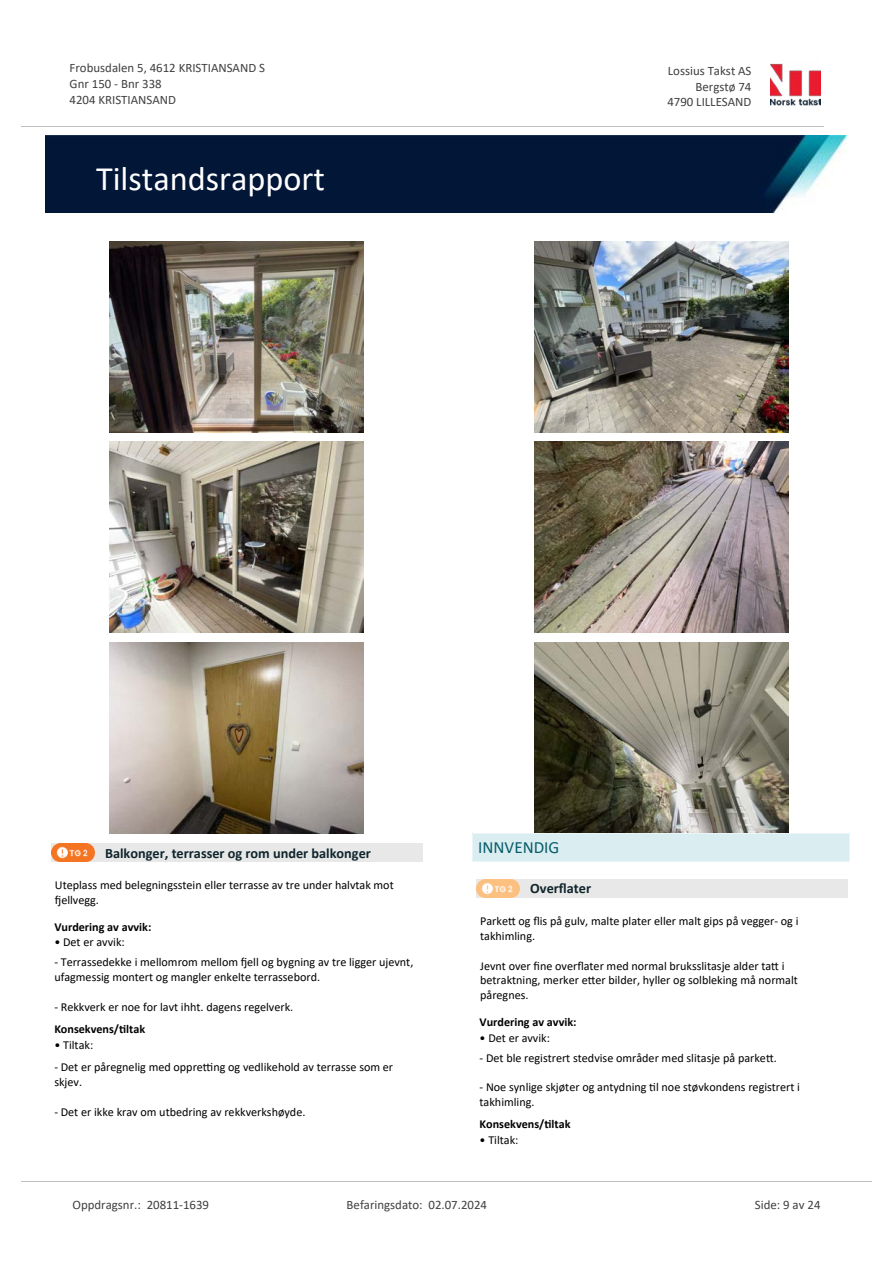
<style>
.page{position:relative;width:893px;height:1263px;background:#fff}
.page>*{position:absolute;margin:0;border:0;box-sizing:border-box;transform-origin:0 0}
.t1{font:34.35px "Calibri";color:#fff}
.t2{font:17.1px "Calibri";color:#065c69}
.t3{font:700 14.25px "Calibri";color:#0f252c}
.t4{font:12.9px/15.8px "Calibri";color:#404040}
.t5{font:12.15px/14.9px "Calibri";color:#000}
.t6{font:700 12.15px "Calibri";color:#000}
</style>
<div class="page">
<img style="left:109px;top:241px;width:254px;height:191px">
<img style="left:109px;top:442px;width:254px;height:191px">
<img style="left:109px;top:642px;width:254px;height:191px">
<div style="left:51px;top:843px;width:372px;height:19px;background:#e8e8e8"></div>
<svg style="left:56px;top:843px;width:39px;height:14px"></svg>
<img style="left:51px;top:844px;width:43px;height:18px">
<img style="left:534px;top:241px;width:254px;height:191px">
<img style="left:534px;top:442px;width:254px;height:191px">
<img style="left:534px;top:642px;width:254px;height:191px">
<div style="left:472px;top:833px;width:377px;height:29px;background:#daeef2"></div>
<svg style="left:472px;top:834px;width:1px;height:28px"></svg>
<svg style="left:849px;top:833px;width:1px;height:29px"></svg>
<hr style="left:472px;top:833px;width:377px;height:1px;background:#eaf5f7">
<hr style="left:472px;top:862px;width:377px;height:1px;background:#eaf5f7">
<div style="left:477px;top:879px;width:371px;height:19px;background:#e8e8e8"></div>
<svg style="left:481px;top:884px;width:39px;height:14px"></svg>
<img style="left:477px;top:879px;width:42px;height:18px">
<img style="left:770px;top:63px;width:51px;height:43px">
<hr style="left:21px;top:127px;width:802px;height:1px;background:#c0c0c0">
<img style="left:46px;top:135px;width:800px;height:78px">
<hr style="left:21px;top:1181px;width:851px;height:1px;background:#c0c0c0">
<p class="t4" style="left:70px;top:60px;width:197px">Frobusdalen 5, 4612 KRISTIANSAND S<br>Gnr 150 - Bnr 338<br>4204 KRISTIANSAND</p>
<p class="t4" style="left:668px;top:63px;width:85px">Lossius Takst AS</p>
<p class="t4" style="left:695px;top:78px;width:57px">Bergstø 74</p>
<p class="t4" style="left:667px;top:94px;width:86px">4790 LILLESAND</p>
<h1 class="t1" style="left:96px;top:155px;width:230px">Tilstandsrapport</h1>
<p class="t3" style="left:105px;top:843px;width:267px">Balkonger, terrasser og rom under balkonger</p>
<p class="t5" style="left:55px;top:877px;width:340px">Uteplass med belegningsstein eller terrasse av tre under halvtak mot昀樀ellvegg.</p>
<p class="t6" style="left:54px;top:918px;width:98px">Vurdering av avvik:</p>
<p class="t5" style="left:54px;top:935px;width:72px">• Det er avvik:</p>
<p class="t5" style="left:54px;top:955px;width:360px">- Terrassedekke i mellomrom mellom 昀樀ell og bygning av tre ligger ujevnt, ufagmessig montert og mangler enkelte terrassebord.</p>
<p class="t5" style="left:54px;top:999px;width:240px">- Rekkverk er noe for lavt ihht. dagens regelverk.</p>
<p class="t6" style="left:54px;top:1020px;width:92px">Konsekvens/琀椀ltak</p>
<p class="t5" style="left:54px;top:1037px;width:40px">• Tiltak:</p>
<p class="t5" style="left:54px;top:1060px;width:340px">- Det er påregnelig med oppre琀紀ng og vedlikehold av terrasse som er skjev.</p>
<p class="t5" style="left:54px;top:1104px;width:253px">- Det er ikke krav om utbedring av rekkverkshøyde.</p>
<h2 class="t2" style="left:478px;top:835px;width:83px">INNVENDIG</h2>
<p class="t3" style="left:530px;top:878px;width:62px">Over昀氀ater</p>
<p class="t5" style="left:480px;top:913px;width:320px">Parke琀琀 og 昀氀is på gulv, malte plater eller malt gips på vegger- og i takhimling.</p>
<p class="t5" style="left:480px;top:958px;width:319px">Jevnt over 昀椀ne over昀氀ater med normal bruksslitasje alder ta琀琀 i betraktning, merker e琀琀er bilder, hyller og solbleking må normalt påregnes.</p>
<p class="t6" style="left:480px;top:1013px;width:98px">Vurdering av avvik:</p>
<p class="t5" style="left:480px;top:1030px;width:72px">• Det er avvik:</p>
<p class="t5" style="left:480px;top:1050px;width:299px">- Det ble registrert stedvise områder med slitasje på parke琀琀.</p>
<p class="t5" style="left:480px;top:1079px;width:322px">- Noe synlige skjøter og antydning 琀椀l noe støvkondens registrert i takhimling.</p>
<p class="t6" style="left:480px;top:1115px;width:92px">Konsekvens/琀椀ltak</p>
<p class="t5" style="left:480px;top:1132px;width:40px">• Tiltak:</p>
<p class="t4" style="left:72px;top:1197px;width:138px">Oppdragsnr.: 20811-1639</p>
<p class="t4" style="left:347px;top:1197px;width:142px">Befaringsdato: 02.07.2024</p>
<p class="t4" style="left:755px;top:1197px;width:67px">Side: 9 av 24</p>
</div>
